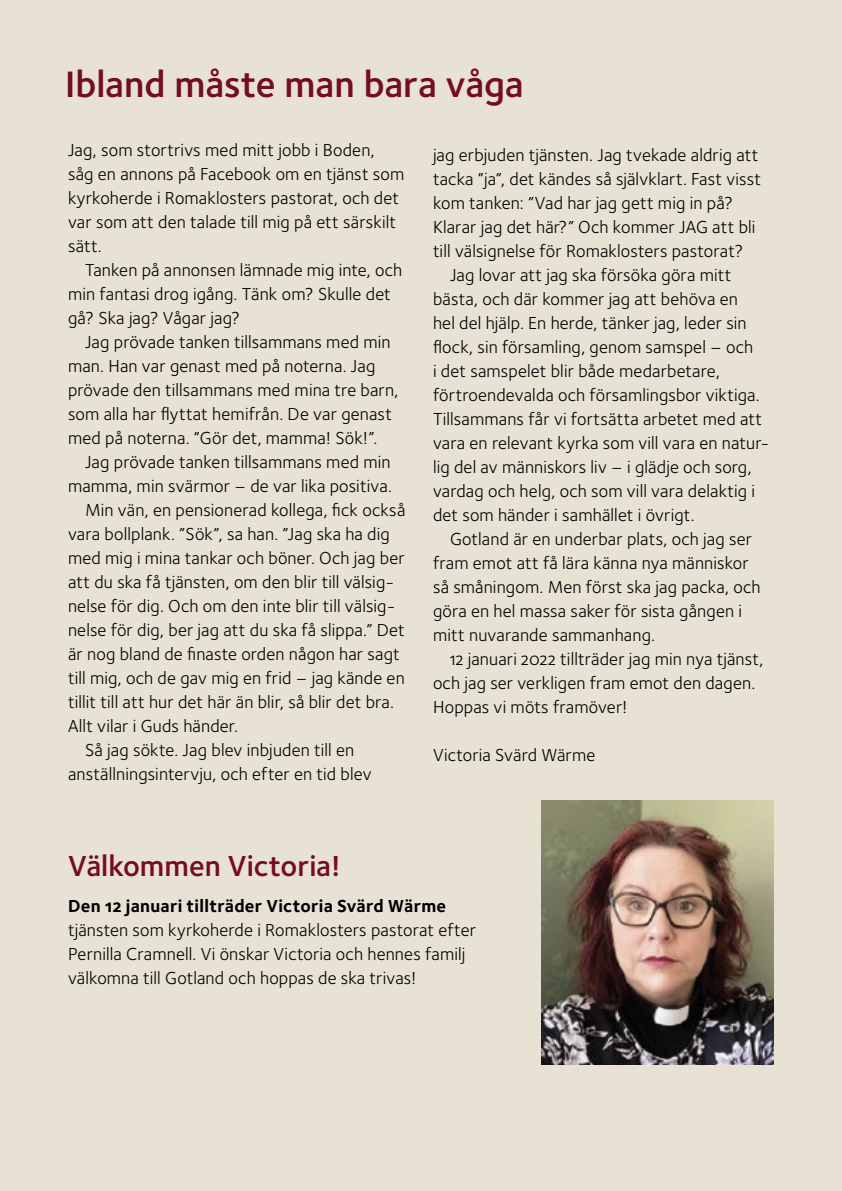
<style>
.page{position:relative;width:842px;height:1191px;background:#e8e2d4}
.page>*{position:absolute;margin:0;border:0;box-sizing:border-box;transform-origin:0 0}
.t1{font:38px "Foundry Sterling Demi OSF";color:#740d1d}
.t2{font:30px "Foundry Sterling Demi OSF";color:#740d1d}
.t3{font:18px/24px "Foundry Sterling Book OSF";letter-spacing:.01em;color:#000}
.t4{font:18px "Foundry Sterling Bold OSF";letter-spacing:.015em;color:#000}
</style>
<div class="page">
<img style="left:541px;top:800px;width:233px;height:264px">
<h1 class="t1" style="left:65px;top:58px;width:460px">Ibland måste man bara våga</h1>
<p class="t3" style="left:68px;top:137px;width:338px">Jag, som stortrivs med mitt jobb i Boden, såg en annons på Facebook om en tjänst som kyrkoherde i Romaklosters pastorat, och det var som att den talade till mig på ett särskilt sätt.</p>
<p class="t3" style="left:68px;top:257px;width:336px;text-indent:17px">Tanken på annonsen lämnade mig inte, och min fantasi drog igång. Tänk om? Skulle det gå? Ska jag? Vågar jag?</p>
<p class="t3" style="left:68px;top:329px;width:332px;text-indent:17px">Jag prövade tanken tillsammans med min man. Han var genast med på noterna. Jag prövade den tillsammans med mina tre barn, som alla har flyttat hemifrån. De var genast med på noterna. ”Gör det, mamma! Sök!”.</p>
<p class="t3" style="left:85px;top:449px;width:307px">Jag prövade tanken tillsammans med min</p>
<p class="t3" style="left:68px;top:473px;width:325px">mamma, min svärmor – de var lika positiva.</p>
<p class="t3" style="left:85px;top:497px;width:322px">Min vän, en pensionerad kollega, fick också</p>
<p class="t3" style="left:68px;top:521px;width:323px">vara bollplank. ”Sök”, sa han. ”Jag ska ha dig</p>
<p class="t3" style="left:68px;top:545px;width:338px">med mig i mina tankar och böner. Och jag ber</p>
<p class="t3" style="left:68px;top:569px;width:328px">att du ska få tjänsten, om den blir till välsig-</p>
<p class="t3" style="left:68px;top:593px;width:329px">nelse för dig. Och om den inte blir till välsig-</p>
<p class="t3" style="left:68px;top:617px;width:338px">nelse för dig, ber jag att du ska få slippa.” Det</p>
<p class="t3" style="left:68px;top:641px;width:333px">är nog bland de finaste orden någon har sagt</p>
<p class="t3" style="left:68px;top:665px;width:338px">till mig, och de gav mig en frid – jag kände en</p>
<p class="t3" style="left:68px;top:689px;width:328px">tillit till att hur det här än blir, så blir det bra.</p>
<p class="t3" style="left:68px;top:713px;width:171px">Allt vilar i Guds händer.</p>
<p class="t3" style="left:85px;top:737px;width:271px">Så jag sökte. Jag blev inbjuden till en</p>
<p class="t3" style="left:68px;top:761px;width:305px">anställningsintervju, och efter en tid blev</p>
<p class="t3" style="left:433px;top:143px;width:327px">jag erbjuden tjänsten. Jag tvekade aldrig att</p>
<p class="t3" style="left:433px;top:167px;width:330px">tacka ”ja”, det kändes så självklart. Fast visst</p>
<p class="t3" style="left:433px;top:191px;width:301px">kom tanken: ”Vad har jag gett mig in på?</p>
<p class="t3" style="left:433px;top:215px;width:324px">Klarar jag det här?” Och kommer JAG att bli</p>
<p class="t3" style="left:433px;top:239px;width:312px">till välsignelse för Romaklosters pastorat?</p>
<p class="t3" style="left:450px;top:263px;width:283px">Jag lovar att jag ska försöka göra mitt</p>
<p class="t3" style="left:433px;top:287px;width:306px">bästa, och där kommer jag att behöva en</p>
<p class="t3" style="left:433px;top:311px;width:315px">hel del hjälp. En herde, tänker jag, leder sin</p>
<p class="t3" style="left:433px;top:335px;width:322px">flock, sin församling, genom samspel – och</p>
<p class="t3" style="left:433px;top:359px;width:288px">i det samspelet blir både medarbetare,</p>
<p class="t3" style="left:433px;top:383px;width:328px">förtroendevalda och församlingsbor viktiga.</p>
<p class="t3" style="left:433px;top:407px;width:331px">Tillsammans får vi fortsätta arbetet med att</p>
<p class="t3" style="left:433px;top:431px;width:338px">vara en relevant kyrka som vill vara en natur-</p>
<p class="t3" style="left:433px;top:455px;width:320px">lig del av människors liv – i glädje och sorg,</p>
<p class="t3" style="left:433px;top:479px;width:324px">vardag och helg, och som vill vara delaktig i</p>
<p class="t3" style="left:433px;top:503px;width:263px">det som händer i samhället i övrigt.</p>
<p class="t3" style="left:450px;top:527px;width:304px">Gotland är en underbar plats, och jag ser</p>
<p class="t3" style="left:433px;top:551px;width:317px">fram emot att få lära känna nya människor</p>
<p class="t3" style="left:433px;top:575px;width:329px">så småningom. Men först ska jag packa, och</p>
<p class="t3" style="left:433px;top:599px;width:310px">göra en hel massa saker för sista gången i</p>
<p class="t3" style="left:433px;top:623px;width:224px">mitt nuvarande sammanhang.</p>
<p class="t3" style="left:450px;top:647px;width:315px">12 januari 2022 tillträder jag min nya tjänst,</p>
<p class="t3" style="left:433px;top:671px;width:324px">och jag ser verkligen fram emot den dagen.</p>
<p class="t3" style="left:433px;top:695px;width:196px">Hoppas vi möts framöver!</p>
<p class="t3" style="left:433px;top:743px;width:164px">Victoria Svärd Wärme</p>
<h2 class="t2" style="left:68px;top:844px;width:275px">Välkommen Victoria!</h2>
<p class="t4" style="left:68px;top:893px;width:380px">Den 12 januari tillträder Victoria Svärd Wärme</p>
<p class="t3" style="left:68px;top:917px;width:409px">tjänsten som kyrkoherde i Romaklosters pastorat efter<br>Pernilla Cramnell. Vi önskar Victoria och hennes familj välkomna till Gotland och hoppas de ska trivas!</p>
</div>
